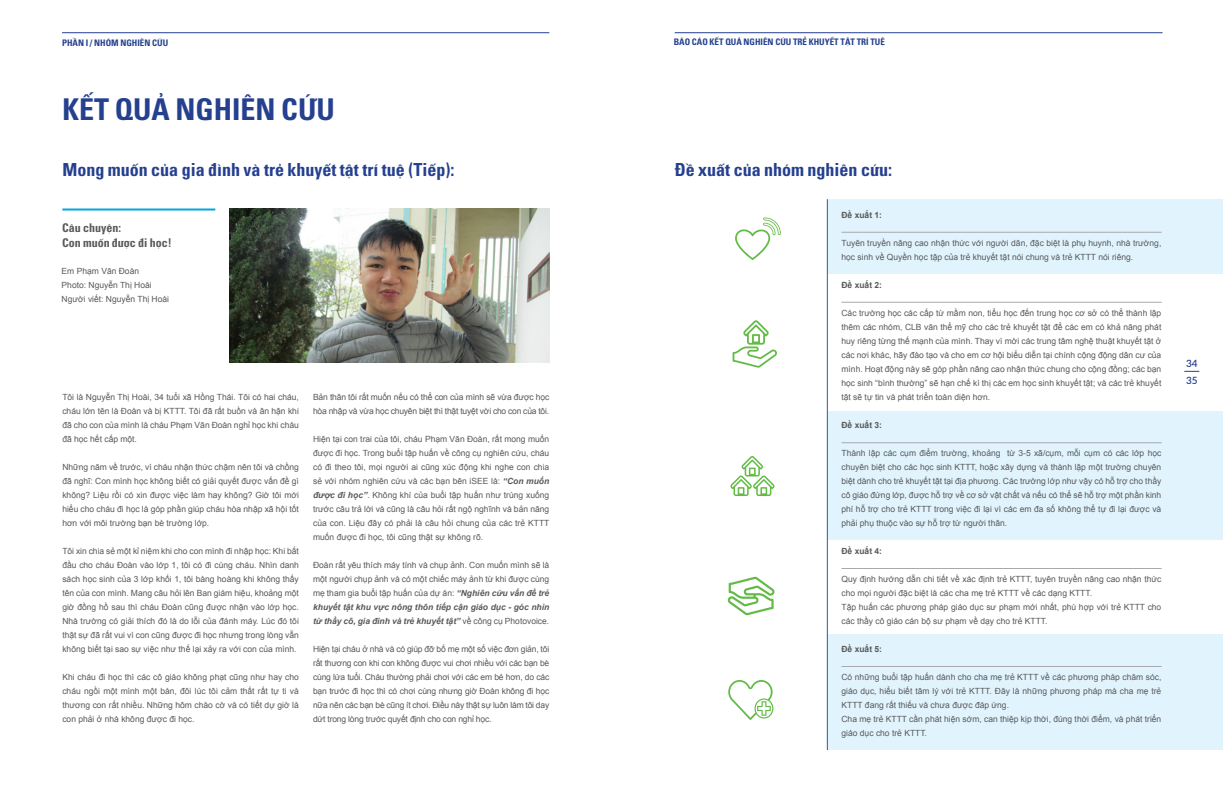
<style>
.page{position:relative;width:1224px;height:792px;background:#fff}
.page>*{position:absolute;margin:0;border:0;box-sizing:border-box;transform-origin:0 0}
.t1{font:700 30px "Iris Univers Condensed";color:#25408f}
.t2{font:700 18px "Iris Univers Condensed";color:#25408f}
.t3{font:700 12px/14.4px "Iris Univers Condensed";color:#58595b}
.t4{font:600 10px "Lato";color:#25408f}
.t5{font:700 9px "Iris Univers Condensed";color:#25408f}
.t6{font:8.5px/14px "Arial";color:#58595b;text-align:justify}
.t7{font:8.5px/14px "Arial";letter-spacing:-.02em;color:#58595b}
.t8{font:700 8.5px "Arial";color:#58595b}
.s1{font-weight:700;font-style:italic}
</style>
<div class="page">
<div style="left:828px;top:199px;width:395px;height:75px;background:#e1f4fd"></div>
<div style="left:828px;top:412px;width:395px;height:128px;background:#e1f4fd"></div>
<div style="left:828px;top:635px;width:395px;height:115px;background:#e1f4fd"></div>
<hr style="left:675px;top:32px;width:488px;height:1px;background:#25408f">
<hr style="left:62px;top:32px;width:487px;height:1px;background:#25408f">
<svg style="left:1184px;top:371px;width:15px;height:1px"></svg>
<img style="left:230px;top:209px;width:320px;height:154px">
<hr style="left:62px;top:209px;width:153px;height:2px;background:#00a4e3">
<svg style="left:735px;top:217px;width:46px;height:43px"></svg>
<hr style="left:827px;top:199px;width:1px;height:551px;background:#275da3">
<hr style="left:842px;top:232px;width:320px;height:1px;background:#a7a9ac">
<hr style="left:842px;top:302px;width:320px;height:1px;background:#a7a9ac">
<hr style="left:842px;top:442px;width:320px;height:1px;background:#a7a9ac">
<hr style="left:842px;top:568px;width:320px;height:1px;background:#a7a9ac">
<hr style="left:842px;top:666px;width:320px;height:1px;background:#a7a9ac">
<svg style="left:733px;top:320px;width:44px;height:48px"></svg>
<svg style="left:730px;top:456px;width:45px;height:40px"></svg>
<svg style="left:728px;top:577px;width:46px;height:38px"></svg>
<svg style="left:728px;top:680px;width:45px;height:40px"></svg>
<p class="t5" style="left:62px;top:37px;width:108px">PHẦN I / NHÓM NGHIÊN CỨU</p>
<p class="t5" style="left:674px;top:36px;width:213px">BÁO CÁO KẾT QUẢ NGHIÊN CỨU TRẺ KHUYẾT TẬT TRÍ TUỆ</p>
<h1 class="t1" style="left:62px;top:90px;width:274px">KẾT QUẢ NGHIÊN CỨU</h1>
<h2 class="t2" style="left:62px;top:158px;width:394px">Mong muốn của gia đình và trẻ khuyết tật trí tuệ (Tiếp):</h2>
<h3 class="t3" style="left:62px;top:221px;width:111px">Câu chuyện:<br>Con muốn được đi học!</h3>
<p class="t6" style="left:62px;top:264px;width:109px;text-align:left">Em Phạm Văn Đoàn<br>Photo: Nguyễn Thị Hoài<br>Người viết: Nguyễn Thị Hoài</p>
<p class="t6" style="left:62px;top:390px;width:238px">Tôi là Nguyễn Thị Hoài, 34 tuổi xã Hồng Thái. Tôi có hai cháu, cháu lớn tên là Đoàn và bị KTTT. Tôi đã rất buồn và ân hận khi đã cho con của mình là cháu Phạm Văn Đoàn nghỉ học khi cháu đã học hết cấp một.</p>
<p class="t6" style="left:62px;top:460px;width:238px">Những năm về trước, vì cháu nhận thức chậm nên tôi và chồng đã nghĩ: Con mình học không biết có giải quyết được vấn đề gì không? Liệu rồi có xin được việc làm hay không? Giờ tôi mới hiểu cho cháu đi học là góp phần giúp cháu hòa nhập xã hội tốt hơn với môi trường bạn bè trường lớp.</p>
<p class="t6" style="left:62px;top:544px;width:238px">Tôi xin chia sẻ một kỉ niệm khi cho con mình đi nhập học: Khi bắt đầu cho cháu Đoàn vào lớp 1, tôi có đi cùng cháu. Nhìn danh sách học sinh của 3 lớp khối 1, tôi bàng hoàng khi không thấy tên của con mình. Mang câu hỏi lên Ban giám hiệu, khoảng một giờ đồng hồ sau thì cháu Đoàn cũng được nhận vào lớp học.<br>Nhà trường có giải thích đó là do lỗi của đánh máy. Lúc đó tôi thật sự đã rất vui vì con cũng được đi học nhưng trong lòng vẫn không biết tại sao sự việc như thế lại xảy ra với con của mình.</p>
<p class="t6" style="left:62px;top:670px;width:238px">Khi cháu đi học thì các cô giáo không phạt cũng như hay cho cháu ngồi một mình một bàn, đôi lúc tôi cảm thất rất tự ti và thương con rất nhiều. Những hôm chào cờ và có tiết dự giờ là con phải ở nhà không được đi học.</p>
<p class="t7" style="left:313px;top:390px;width:238px">Bản thân tôi rất muốn nếu có thể con của mình sẽ vừa được học hòa nhập và vừa học chuyên biệt thì thật tuyệt vời cho con của tôi.</p>
<p class="t6" style="left:313px;top:432px;width:238px">Hiện tại con trai của tôi, cháu Phạm Văn Đoàn, rất mong muốn được đi học. Trong buổi tập huấn về công cụ nghiên cứu, cháu có đi theo tôi, mọi người ai cũng xúc động khi nghe con chia sẻ với nhóm nghiên cứu và các bạn bên iSEE là: <span class="s1">“Con muốn được đi học”</span>. Không khí của buổi tập huấn như trùng xuống trước câu trả lời và cũng là câu hỏi rất ngộ nghĩnh và bản năng của con. Liệu đây có phải là câu hỏi chung của các trẻ KTTT muốn được đi học, tôi cũng thật sự không rõ.</p>
<p class="t6" style="left:313px;top:558px;width:238px">Đoàn rất yêu thích máy tính và chụp ảnh. Con muốn mình sẽ là một người chụp ảnh và có một chiếc máy ảnh từ khi được cùng mẹ tham gia buổi tập huấn của dự án: <span class="s1">“Nghiên cứu vấn đề trẻ khuyết tật khu vực nông thôn tiếp cận giáo dục - góc nhìn từ thầy cô, gia đình và trẻ khuyết tật”</span> về công cụ Photovoice.</p>
<p class="t6" style="left:313px;top:642px;width:238px">Hiện tại cháu ở nhà và có giúp đỡ bố mẹ một số việc đơn giản, tôi rất thương con khi con không được vui chơi nhiều với các bạn bè cùng lứa tuổi. Cháu thường phải chơi với các em bé hơn, do các bạn trước đi học thì có chơi cùng nhưng giờ Đoàn không đi học nữa nên các bạn bè cũng ít chơi. Điều này thật sự luôn làm tôi day dứt trong lòng trước quyết định cho con nghỉ học.</p>
<h2 class="t2" style="left:675px;top:158px;width:219px">Đề xuất của nhóm nghiên cứu:</h2>
<p class="t8" style="left:842px;top:209px;width:42px">Đề xuất 1:</p>
<p class="t6" style="left:842px;top:236px;width:321px">Tuyên truyền nâng cao nhận thức với người dân, đặc biệt là phụ huynh, nhà trường, học sinh về Quyền học tập của trẻ khuyết tật nói chung và trẻ KTTT nói riêng.</p>
<p class="t8" style="left:842px;top:279px;width:42px">Đề xuất 2:</p>
<p class="t6" style="left:842px;top:306px;width:321px">Các trường học các cấp từ mầm non, tiểu học đến trung học cơ sở có thể thành lập thêm các nhóm, CLB văn thể mỹ cho các trẻ khuyết tật để các em có khả năng phát huy riêng từng thế mạnh của mình. Thay vì mời các trung tâm nghệ thuật khuyết tật ở các nơi khác, hãy đào tạo và cho em cơ hội biểu diễn tại chính cộng động dân cư của mình. Hoạt động này sẽ góp phần nâng cao nhận thức chung cho cộng đồng; các bạn học sinh “bình thường” sẽ hạn chế kì thị các em học sinh khuyết tật; và các trẻ khuyết tật sẽ tự tin và phát triển toàn diện hơn.</p>
<p class="t8" style="left:842px;top:419px;width:42px">Đề xuất 3:</p>
<p class="t6" style="left:842px;top:446px;width:321px">Thành lập các cụm điểm trường, khoảng từ 3-5 xã/cụm, mỗi cụm có các lớp học chuyên biệt cho các học sinh KTTT, hoặc xây dựng và thành lập một trường chuyên biệt dành cho trẻ khuyết tật tại địa phương. Các trường lớp như vậy có hỗ trợ cho thầy cô giáo đứng lớp, được hỗ trợ về cơ sở vật chất và nếu có thể sẽ hỗ trợ một phần kinh phí hỗ trợ cho trẻ KTTT trong việc đi lại vì các em đa số không thể tự đi lại được và phải phụ thuộc vào sự hỗ trợ từ người thân.</p>
<p class="t8" style="left:842px;top:545px;width:42px">Đề xuất 4:</p>
<p class="t6" style="left:842px;top:572px;width:321px;text-align:left">Quy định hướng dẫn chi tiết về xác định trẻ KTTT, tuyên truyền nâng cao nhận thức cho mọi người đặc biệt là các cha mẹ trẻ KTTT về các dạng KTTT.<br>Tập huấn các phương pháp giáo dục sư phạm mới nhất, phù hợp với trẻ KTTT cho các thầy cô giáo cán bộ sư phạm về dạy cho trẻ KTTT.</p>
<p class="t8" style="left:842px;top:643px;width:42px">Đề xuất 5:</p>
<p class="t6" style="left:842px;top:670px;width:321px;text-align:left">Có những buổi tập huấn dành cho cha mẹ trẻ KTTT về các phương pháp chăm sóc, giáo dục, hiểu biết tâm lý với trẻ KTTT. Đây là những phương pháp mà cha mẹ trẻ KTTT đang rất thiếu và chưa được đáp ứng.<br>Cha mẹ trẻ KTTT cần phát hiện sớm, can thiệp kịp thời, đúng thời điểm, và phát triển giáo dục cho trẻ KTTT.</p>
<p class="t4" style="left:1186px;top:356px;width:13px">34</p>
<p class="t4" style="left:1186px;top:373px;width:13px">35</p>
</div>
